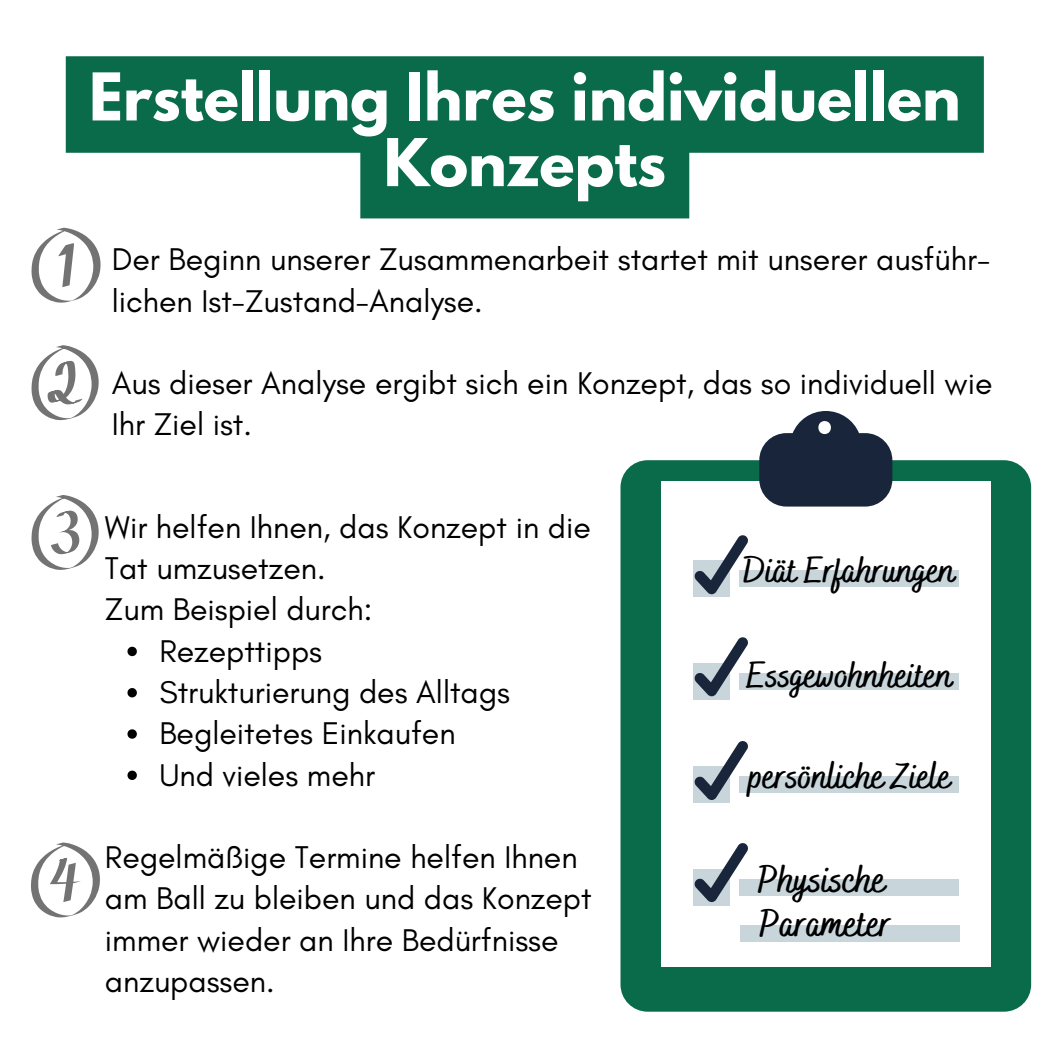
<style>
.page{position:relative;width:1049px;height:1049px;background:#fff}
.page>*{position:absolute;margin:0;border:0;box-sizing:border-box;transform-origin:0 0}
.t1{font:700 58.25px/65.5px "League Spartan";color:#fff;text-align:center}
.t2{font:700 38.5px/44px "Bakerie Smooth";color:#000}
.t3{font:700 36.5px "Bakerie Smooth";color:#000}
.t4{font:32px/41.2px "Glacial Indifference";color:#000}
</style>
<div class="page">
<div style="left:620px;top:460px;width:410px;height:551px;background:#0a6b4b;border-radius:27px"></div>
<div style="left:661px;top:480px;width:329px;height:486px;background:#fff"></div>
<svg style="left:759px;top:411px;width:133px;height:95px"></svg>
<div style="left:693px;top:560px;width:36px;height:36px;background:#c8d6dc"></div>
<div style="left:738px;top:570px;width:219px;height:16px;background:#c8d6dc"></div>
<div style="left:693px;top:663px;width:36px;height:36px;background:#c8d6dc"></div>
<div style="left:738px;top:673px;width:219px;height:16px;background:#c8d6dc"></div>
<div style="left:693px;top:765px;width:36px;height:37px;background:#c8d6dc"></div>
<div style="left:738px;top:776px;width:219px;height:16px;background:#c8d6dc"></div>
<div style="left:693px;top:868px;width:36px;height:37px;background:#c8d6dc"></div>
<div style="left:738px;top:878px;width:219px;height:17px;background:#c8d6dc"></div>
<svg style="left:694px;top:535px;width:54px;height:59px"></svg>
<svg style="left:694px;top:637px;width:54px;height:59px"></svg>
<svg style="left:693px;top:741px;width:55px;height:58px"></svg>
<svg style="left:693px;top:843px;width:55px;height:58px"></svg>
<div style="left:740px;top:925px;width:220px;height:17px;background:#c8d6dc"></div>
<svg style="left:31px;top:227px;width:70px;height:75px"></svg>
<svg style="left:31px;top:345px;width:68px;height:75px"></svg>
<svg style="left:31px;top:495px;width:68px;height:75px"></svg>
<svg style="left:31px;top:842px;width:69px;height:75px"></svg>
<svg style="left:66px;top:56px;width:917px;height:162px;fill:#0a6b4b"></svg>
<svg style="left:127px;top:646px;width:10px;height:10px"></svg>
<svg style="left:127px;top:688px;width:10px;height:9px"></svg>
<svg style="left:127px;top:729px;width:10px;height:9px"></svg>
<svg style="left:127px;top:770px;width:10px;height:9px"></svg>
<h1 class="t1" style="left:89px;top:72px;width:872px">Erstellung Ihres individuellen<br>Konzepts</h1>
<p class="t4" style="left:112px;top:238px;width:879px">Der Beginn unserer Zusammenarbeit startet mit unserer ausführ&shy;lichen Ist-Zustand-Analyse.</p>
<p class="t4" style="left:112px;top:362px;width:882px">Aus dieser Analyse ergibt sich ein Konzept, das so individuell wie<br>Ihr Ziel ist.</p>
<p class="t4" style="left:105px;top:506px;width:487px">Wir helfen Ihnen, das Konzept in die<br>Tat umzusetzen.<br>Zum Beispiel durch:</p>
<p class="t4" style="left:159px;top:629px;width:352px">Rezepttipps<br>Strukturierung des Alltags<br>Begleitetes Einkaufen<br>Und vieles mehr</p>
<p class="t4" style="left:105px;top:836px;width:488px">Regelmäßige Termine helfen Ihnen am Ball zu bleiben und das Konzept immer wieder an Ihre Bedürfnisse anzupassen.</p>
<p class="t3" style="left:743px;top:548px;width:213px">Diät Erfahrungen</p>
<p class="t3" style="left:746px;top:653px;width:207px">Essgewohnheiten</p>
<p class="t3" style="left:748px;top:754px;width:203px">persönliche Ziele</p>
<p class="t2" style="left:757px;top:859px;width:135px">Physische<br>Parameter</p>
</div>
